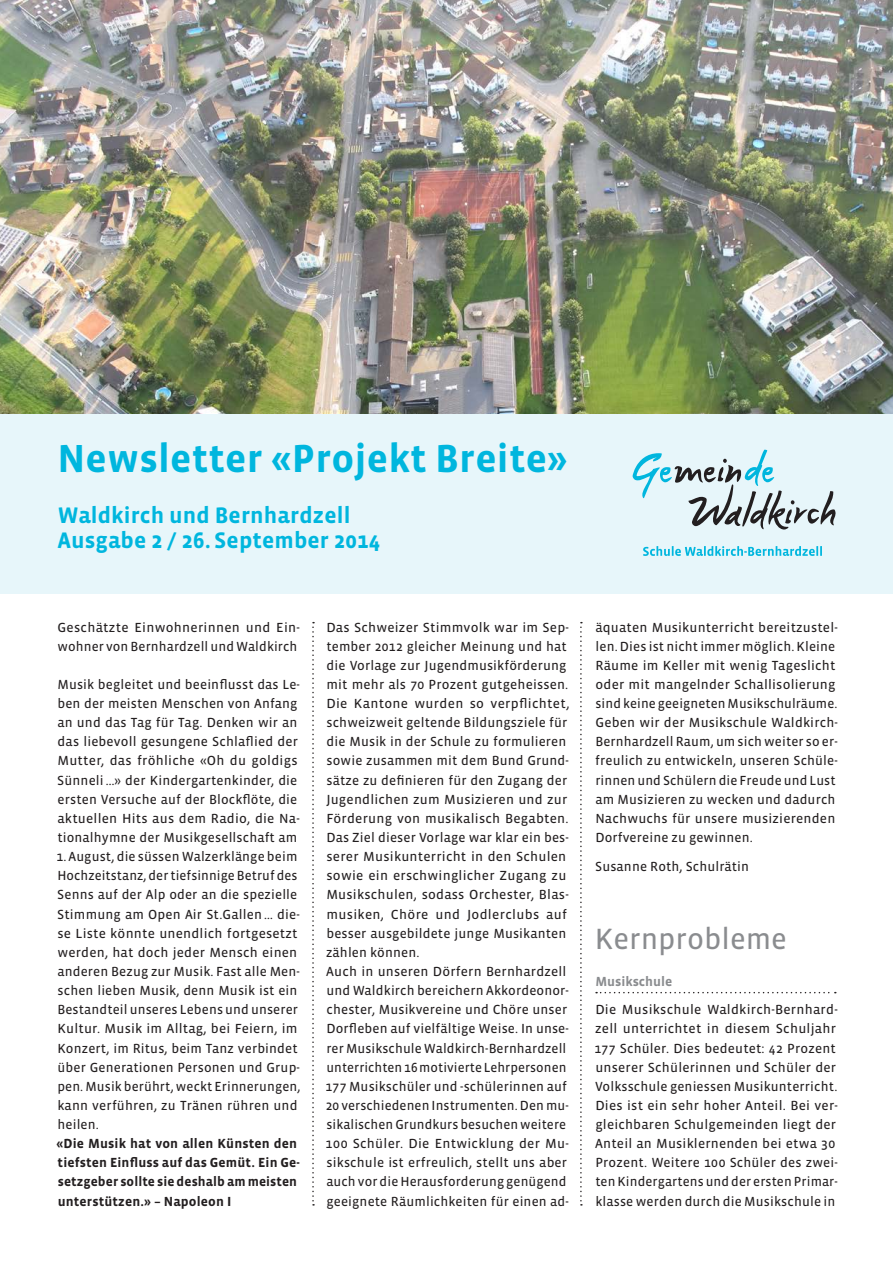
<style>
.page{position:relative;width:893px;height:1263px;background:#fff}
.page>*{position:absolute;margin:0;border:0;box-sizing:border-box;transform-origin:0 0}
.t1{font:700 40.05px "Vista Sans";letter-spacing:.005em;color:#00b6de}
.t2{font:30px "Vista Sans Reg";color:#8a8c8f}
.t3{font:700 22.95px/25.5px "Vista Sans";letter-spacing:.005em;color:#00b6de}
.t4{font:13.5px/19.2px "Vista Sans Reg";letter-spacing:.01em;color:#231f20}
.t5{font:700 13.5px/19.2px "Vista Sans";letter-spacing:.01em;color:#231f20}
.t6{font:700 13.5px "Vista Sans";color:#8a8c8f}
</style>
<div class="page">
<div style="left:0;top:402px;width:893px;height:191px;background:#e7f6fa"></div>
<img style="left:0;top:0;width:893px;height:413px">
<svg style="left:312px;top:622px;width:2px;height:583px"></svg>
<svg style="left:580px;top:622px;width:2px;height:583px"></svg>
<svg style="left:596px;top:992px;width:240px;height:1px"></svg>
<svg style="left:633px;top:450px;width:203px;height:79px"></svg>
<svg style="left:643px;top:546px;width:179px;height:10px"></svg>
<h1 class="t1" style="left:57px;top:438px;width:512px">Newsletter «Projekt Breite»</h1>
<h3 class="t3" style="left:57px;top:503px;width:324px">Waldkirch und Bernhardzell<br>Ausgabe 2 / 26. September 2014</h3>
<p class="t4" style="left:57px;top:618px;width:244px">Geschätzte Einwohnerinnen und Ein&shy;wohner von Bernhardzell und Waldkirch</p>
<p class="t4" style="left:57px;top:675px;width:245px">Musik begleitet und beeinflusst das Le&shy;ben der meisten Menschen von Anfang an und das Tag für Tag. Denken wir an das liebevoll gesungene Schlaflied der Mutter, das fröhliche «Oh du goldigs Sünneli…» der Kindergartenkinder, die ersten Versuche auf der Blockflöte, die aktuellen Hits aus dem Radio, die Na&shy;tionalhymne der Musikgesellschaft am 1.August, die süssen Walzerklänge beim Hochzeitstanz, der tiefsinnige Betruf des Senns auf der Alp oder an die spezielle Stimmung am Open Air St.Gallen… die&shy;se Liste könnte unendlich fortgesetzt werden, hat doch jeder Mensch einen anderen Bezug zur Musik. Fast alle Men&shy;schen lieben Musik, denn Musik ist ein Bestandteil unseres Lebens und unserer Kultur. Musik im Alltag, bei Feiern, im Konzert, im Ritus, beim Tanz verbindet über Generationen Personen und Grup&shy;pen. Musik berührt, weckt Erinnerungen, kann verführen, zu Tränen rühren und heilen.</p>
<p class="t5" style="left:56px;top:1134px;width:245px">«Die Musik hat von allen Künsten den tiefsten Einfluss auf das Gemüt. Ein Ge&shy;setzgeber sollte sie deshalb am meisten unterstützen.» – Napoleon I</p>
<p class="t4" style="left:326px;top:618px;width:245px">Das Schweizer Stimmvolk war im Sep&shy;tember 2012 gleicher Meinung und hat die Vorlage zur Jugendmusikförderung mit mehr als 70 Prozent gutgeheissen.<br>Die Kantone wurden so verpflichtet, schweizweit geltende Bildungsziele für die Musik in der Schule zu formulieren sowie zusammen mit dem Bund Grund&shy;sätze zu definieren für den Zugang der Jugendlichen zum Musizieren und zur Förderung von musikalisch Begabten.<br>Das Ziel dieser Vorlage war klar ein bes&shy;serer Musikunterricht in den Schulen sowie ein erschwinglicher Zugang zu Musikschulen, sodass Orchester, Blas&shy;musiken, Chöre und Jodlerclubs auf besser ausgebildete junge Musikanten zählen können.<br>Auch in unseren Dörfern Bernhardzell und Waldkirch bereichern Akkordeonor&shy;chester, Musikvereine und Chöre unser Dorfleben auf vielfältige Weise. In unse&shy;rer Musikschule Waldkirch-Bernhardzell unterrichten 16 motivierte Lehrpersonen 177 Musikschüler und -schülerinnen auf 20 verschiedenen Instrumenten. Den mu&shy;sikalischen Grundkurs besuchen weitere 100 Schüler. Die Entwicklung der Mu&shy;sikschule ist erfreulich, stellt uns aber auch vor die Herausforderung genügend geeignete Räumlichkeiten für einen ad-</p>
<p class="t4" style="left:595px;top:618px;width:244px">äquaten Musikunterricht bereitzustel&shy;len. Dies ist nicht immer möglich. Kleine Räume im Keller mit wenig Tageslicht oder mit mangelnder Schallisolierung sind keine geeigneten Musikschulräume.<br>Geben wir der Musikschule Waldkirch-- Bernhardzell Raum, um sich weiter so er&shy;freulich zu entwickeln, unseren Schüle&shy;rinnen und Schülern die Freude und Lust am Musizieren zu wecken und dadurch Nachwuchs für unsere musizierenden Dorfvereine zu gewinnen.</p>
<p class="t4" style="left:595px;top:857px;width:155px">Susanne Roth, Schulrätin</p>
<h2 class="t2" style="left:595px;top:924px;width:194px">Kernprobleme</h2>
<p class="t6" style="left:595px;top:974px;width:78px">Musikschule</p>
<p class="t4" style="left:595px;top:1000px;width:245px">Die Musikschule Waldkirch-Bernhard&shy;zell unterrichtet in diesem Schuljahr 177 Schüler. Dies bedeutet: 42 Prozent unserer Schülerinnen und Schüler der Volksschule geniessen Musikunterricht.<br>Dies ist ein sehr hoher Anteil. Bei ver&shy;gleichbaren Schulgemeinden liegt der Anteil an Musiklernenden bei etwa 30<br>Prozent. Weitere 100 Schüler des zwei&shy;ten Kindergartens und der ersten Primar&shy;klasse werden durch die Musikschule in</p>
</div>
